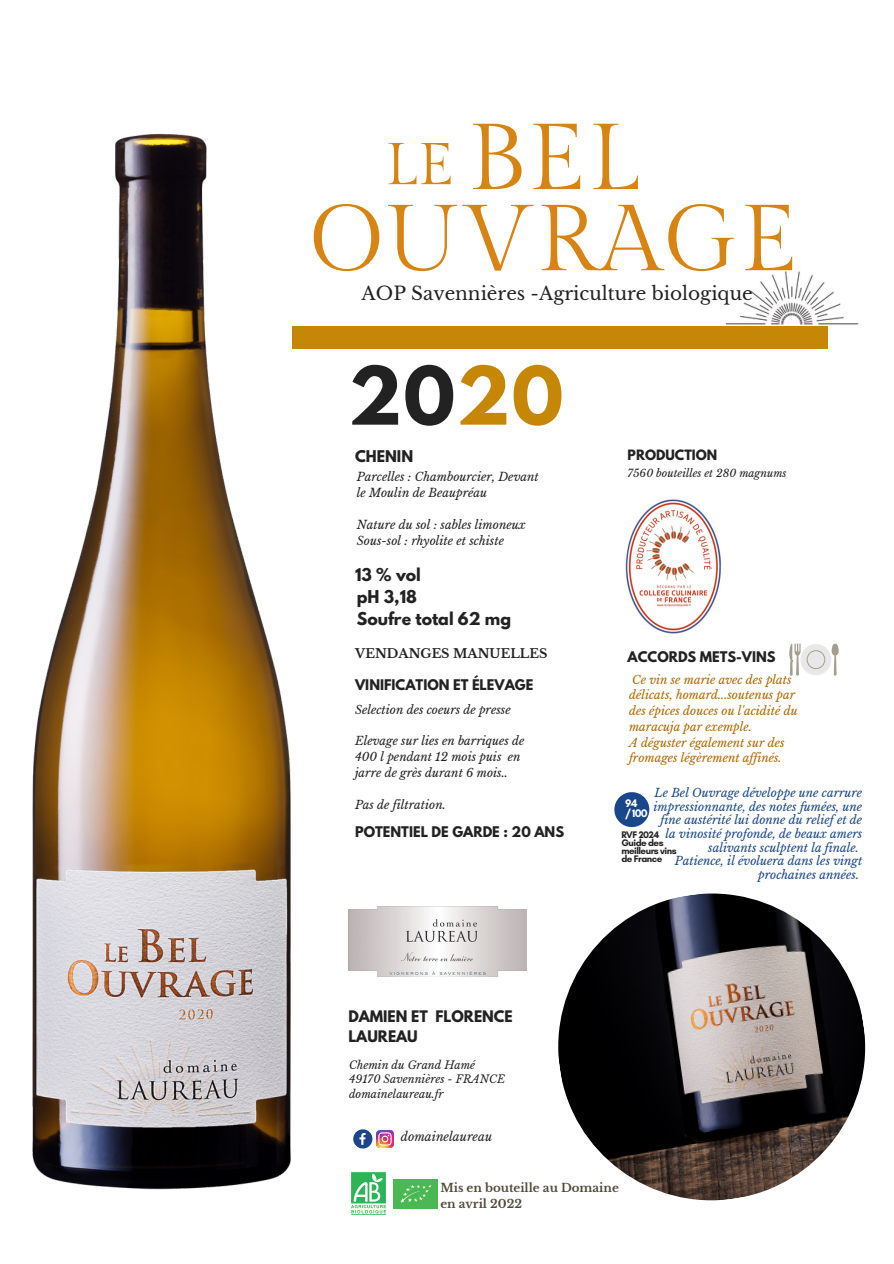
<style>
.page{position:relative;width:894px;height:1264px;background:#fff}
.page>*{position:absolute;margin:0;border:0;box-sizing:border-box;transform-origin:0 0}
.t1{font:93.3px/81px "Gilda Display";letter-spacing:.025em;color:#d88412;text-align:center}
.t2{font:700 71.25px "League Spartan";color:#222}
.t3{font:58.8px "Gilda Display";color:#d88412}
.t4{font:18.45px "Libre Baskerville";color:#222}
.t5{font:700 15.75px "League Spartan";color:#222}
.t6{font:700 14.4px "League Spartan";color:#222}
.t7{font:700 14.1px/19.2px "League Spartan";color:#222}
.t8{font:700 13.05px "League Spartan";color:#222}
.t9{font:700 12.6px "Libre Baskerville";color:#222}
.t10{font:700 12.6px "League Spartan";color:#222}
.t11{font:italic 12.15px "Libre Baskerville";color:#222}
.t12{font:italic 11.85px/15.9px "Libre Baskerville";color:#222}
.t13{font:italic 11.7px/13.6px "Libre Baskerville";color:#1a4789;text-align:right}
.t14{font:italic 11.7px/15.8px "Libre Baskerville";color:#b36700}
.t15{font:italic 11.7px/15.8px "Libre Baskerville";color:#222}
.t16{font:700 11.7px/15.8px "Libre Baskerville";color:#514a39}
.t17{font:700 11.25px "Glacial Indifference";color:#fff}
.t18{font:italic 10.95px "Libre Baskerville";color:#222}
.t19{font:italic 10.65px "Libre Baskerville";color:#222}
.t20{font:700 9.75px/8.1px "Glacial Indifference";letter-spacing:-.05em;color:#222}
.s1{color:#c58705}
</style>
<div class="page">
<img style="left:32px;top:133px;width:304px;height:1057px">
<img style="left:709px;top:271px;width:150px;height:69px">
<div style="left:292px;top:327px;width:535px;height:21px;background:#c58705"></div>
<img style="left:558px;top:893px;width:308px;height:308px">
<img style="left:351px;top:1172px;width:35px;height:43px">
<img style="left:348px;top:906px;width:178px;height:71px">
<div style="left:800px;top:644px;width:31px;height:31px;background:#e8e8e8;border-radius:50%"></div>
<svg style="left:806px;top:650px;width:19px;height:19px"></svg>
<svg style="left:831px;top:643px;width:7px;height:32px"></svg>
<svg style="left:789px;top:643px;width:11px;height:32px"></svg>
<svg style="left:353px;top:1129px;width:19px;height:19px"></svg>
<img style="left:376px;top:1130px;width:17px;height:17px">
<svg style="left:614px;top:792px;width:35px;height:35px"></svg>
<img style="left:393px;top:1179px;width:44px;height:29px">
<img style="left:625px;top:499px;width:96px;height:135px">
<p class="t1" style="left:310px;top:120px;width:489px">BEL<br>OUVRAGE</p>
<p class="t3" style="left:385px;top:132px;width:70px">LE</p>
<p class="t4" style="left:361px;top:282px;width:392px">AOP Savennières -Agriculture biologique</p>
<p class="t2" style="left:348px;top:360px;width:216px">20<span class="s1">20</span></p>
<p class="t6" style="left:355px;top:449px;width:60px">CHENIN</p>
<p class="t12" style="left:357px;top:469px;width:183px">Parcelles : Chambourcier, Devant le Moulin de Beaupréau</p>
<p class="t12" style="left:357px;top:517px;width:170px">Nature du sol : sables limoneux</p>
<p class="t12" style="left:357px;top:533px;width:149px">Sous-sol : rhyolite et schiste</p>
<p class="t5" style="left:355px;top:567px;width:67px">13 % vol</p>
<p class="t5" style="left:357px;top:588px;width:62px">pH 3,18</p>
<p class="t5" style="left:357px;top:610px;width:156px">Soufre total 62 mg</p>
<p class="t9" style="left:355px;top:646px;width:194px">VENDANGES MANUELLES</p>
<p class="t8" style="left:355px;top:678px;width:180px">VINIFICATION ET ÉLEVAGE</p>
<p class="t15" style="left:355px;top:702px;width:157px">Selection des coeurs de presse</p>
<p class="t15" style="left:355px;top:733px;width:171px">Elevage sur lies en barriques de<br>400 l pendant 12 mois puis en jarre de grès durant 6 mois..</p>
<p class="t15" style="left:355px;top:796px;width:92px">Pas de filtration.</p>
<p class="t8" style="left:355px;top:825px;width:210px">POTENTIEL DE GARDE : 20 ANS</p>
<p class="t7" style="left:348px;top:1008px;width:166px">DAMIEN ET FLORENCE<br>LAUREAU</p>
<p class="t18" style="left:349px;top:1058px;width:128px">Chemin du Grand Hamé</p>
<p class="t18" style="left:349px;top:1072px;width:157px">49170 Savennières - FRANCE</p>
<p class="t18" style="left:349px;top:1087px;width:96px">domainelaureau.fr</p>
<p class="t11" style="left:400px;top:1129px;width:93px">domainelaureau</p>
<p class="t10" style="left:627px;top:449px;width:91px">PRODUCTION</p>
<p class="t19" style="left:627px;top:467px;width:160px">7560 bouteilles et 280 magnums</p>
<p class="t8" style="left:627px;top:650px;width:149px">ACCORDS METS-VINS</p>
<p class="t14" style="left:629px;top:671px;width:170px">Ce vin se marie avec des plats délicats, homard...soutenus par des épices douces ou l'acidité du maracuja par exemple.</p>
<p class="t14" style="left:629px;top:734px;width:157px">A déguster également sur des fromages légèrement af inés.</p>
<p class="t13" style="left:653px;top:786px;width:210px">Le Bel Ouvrage développe une carrure impressionnante, des notes fumées, une fine austérité lui donne du relief et de la vinosité profonde, de beaux amers salivants sculptent la finale.</p>
<p class="t13" style="left:674px;top:854px;width:189px">Patience, il évoluera dans les vingt prochaines années.</p>
<p class="t17" style="left:625px;top:796px;width:14px">94</p>
<p class="t17" style="left:625px;top:806px;width:24px">/ 100</p>
<p class="t20" style="left:621px;top:830px;width:57px">RVF 2024<br>Guide des meilleurs vins de France</p>
<p class="t16" style="left:440px;top:1179px;width:180px">Mis en bouteille au Domaine en avril 2022</p>
</div>
